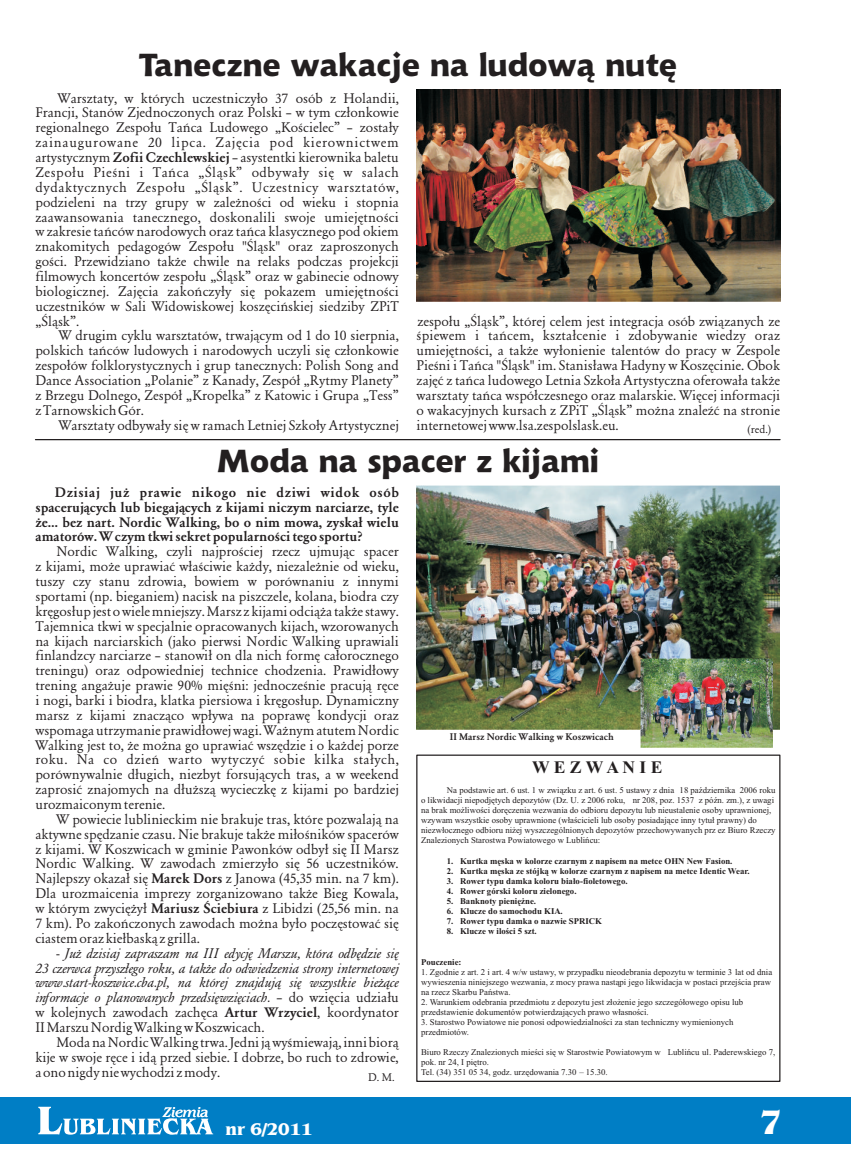
<style>
.page{position:relative;width:851px;height:1170px;background:#fff}
.page>*{position:absolute;margin:0;border:0;box-sizing:border-box;transform-origin:0 0}
.t1{font:700 35px "Benguiat IT Cby BT";color:#fff}
.t2{font:30px "EFN Gustowny";color:#231f20}
.t3{font:700 17.5px "Benguiat IT Cby BT";color:#fff}
.t4{font:700 17.5px "Times New Roman";color:#231f20}
.t5{font:italic 14.25px "Benguiat IT Cby BT";color:#fff}
.t6{font:12.5px/14.9px "EFN Garamo";color:#231f20;text-align:justify}
.t7{font:italic 12.5px/14.9px "EFN Garamo";color:#231f20;text-align:justify}
.t8{font:700 12.5px/14.9px "EFN Garamo";color:#231f20;text-align:justify}
.t9{font:10px "EFN Garamo";color:#231f20}
.t10{font:8.75px/10.1px "Times New Roman";color:#231f20}
.t11{font:700 8.75px "Times New Roman";color:#231f20}
.t12{font:700 8.75px "EFN Garamo";color:#231f20}
.s1{font-weight:700}
.s2{font-style:normal}
.s3{font-weight:700;font-style:normal}
</style>
<div class="page">
<div style="left:0;top:1097px;width:850px;height:46px;background:#007ec5"></div>
<svg style="left:38px;top:1106px;width:175px;height:28px"></svg>
<img style="left:416px;top:89px;width:364px;height:213px">
<hr style="left:35px;top:439px;width:745px;height:1px;background:#231f20">
<div style="left:416px;top:754px;width:364px;height:327px;border:1px solid #231f20"></div>
<img style="left:416px;top:485px;width:363px;height:244px">
<img style="left:640px;top:659px;width:132px;height:88px">
<h2 class="t2" style="left:139px;top:48px;width:540px">Taneczne wakacje na ludową nutę</h2>
<p class="t6" style="left:35px;top:92px;width:365px;text-indent:23px">Warsztaty, w których uczestniczyło 37 osób z Holandii, Francji, Stanów Zjednoczonych oraz Polski – w tym członkowie regionalnego Zespołu Tańca Ludowego „Kościelec” – zostały zainaugurowane 20 lipca. Zajęcia pod kierownictwem artystycznym <span class="s1">Zofii Czechlewskiej</span> – asystentki kierownika baletu Zespołu Pieśni i Tańca „Śląsk” odbywały się w salach dydaktycznych Zespołu „Śląsk”. Uczestnicy warsztatów, podzieleni na trzy grupy w zależności od wieku i stopnia zaawansowania tanecznego, doskonalili swoje umiejętności w zakresie tańców narodowych oraz tańca klasycznego pod okiem znakomitych pedagogów Zespołu "Śląsk" oraz zaproszonych gości. Przewidziano także chwile na relaks podczas projekcji filmowych koncertów zespołu „Śląsk” oraz w gabinecie odnowy biologicznej. Zajęcia zakończyły się pokazem umiejętności uczestników w Sali Widowiskowej koszęcińskiej siedziby ZPiT „Śląsk”.</p>
<p class="t6" style="left:35px;top:329px;width:365px;text-indent:23px">W drugim cyklu warsztatów, trwającym od 1 do 10 sierpnia, polskich tańców ludowych i narodowych uczyli się członkowie zespołów folklorystycznych i grup tanecznych: Polish Song and Dance Association „Polanie” z Kanady, Zespół „Rytmy Planety” z Brzegu Dolnego, Zespół „Kropelka” z Katowic i Grupa „Tess” z Tarnowskich Gór.</p>
<p class="t6" style="left:59px;top:418px;width:341px">Warsztaty odbywały się w ramach Letniej Szkoły Artystycznej</p>
<p class="t6" style="left:416px;top:314px;width:365px">zespołu „Śląsk”, której celem jest integracja osób związanych ze śpiewem i tańcem, kształcenie i zdobywanie wiedzy oraz umiejętności, a także wyłonienie talentów do pracy w Zespole Pieśni i Tańca "Śląsk" im. Stanisława Hadyny w Koszęcinie. Obok zajęć z tańca ludowego Letnia Szkoła Artystyczna oferowała także warsztaty tańca współczesnego oraz malarskie. Więcej informacji o wakacyjnych kursach z ZPiT „Śląsk” można znaleźć na stronie internetowej www.lsa.zespolslask.eu.</p>
<p class="t9" style="left:747px;top:424px;width:25px">(red.)</p>
<h2 class="t2" style="left:217px;top:443px;width:383px">Moda na spacer z kijami</h2>
<p class="t8" style="left:35px;top:485px;width:365px;text-indent:20px">Dzisiaj już prawie nikogo nie dziwi widok osób spacerujących lub biegających z kijami niczym narciarze, tyle że… bez nart. Nordic Walking, bo o nim mowa, zyskał wielu amatorów. W czym tkwi sekret popularności tego sportu?</p>
<p class="t6" style="left:35px;top:545px;width:365px;text-indent:21px">Nordic Walking, czyli najprościej rzecz ujmując spacer z kijami, może uprawiać właściwie każdy, niezależnie od wieku, tuszy czy stanu zdrowia, bowiem w porównaniu z innymi sportami (np. bieganiem) nacisk na piszczele, kolana, biodra czy kręgosłup jest o wiele mniejszy. Marsz z kijami odciąża także stawy.<br>Tajemnica tkwi w specjalnie opracowanych kijach, wzorowanych na kijach narciarskich (jako pierwsi Nordic Walking uprawiali finlandzcy narciarze – stanowił on dla nich formę całorocznego treningu) oraz odpowiedniej technice chodzenia. Prawidłowy trening angażuje prawie 90% mięśni: jednocześnie pracują ręce i nogi, barki i biodra, klatka piersiowa i kręgosłup. Dynamiczny marsz z kijami znacząco wpływa na poprawę kondycji oraz wspomaga utrzymanie prawidłowej wagi. Ważnym atutem Nordic Walking jest to, że można go uprawiać wszędzie i o każdej porze roku. Na co dzień warto wytyczyć sobie kilka stałych, porównywalnie długich, niezbyt forsujących tras, a w weekend zaprosić znajomych na dłuższą wycieczkę z kijami po bardziej urozmaiconym terenie.</p>
<p class="t6" style="left:35px;top:812px;width:365px;text-indent:21px">W powiecie lublinieckim nie brakuje tras, które pozwalają na aktywne spędzanie czasu. Nie brakuje także miłośników spacerów z kijami. W Koszwicach w gminie Pawonków odbył się II Marsz Nordic Walking. W zawodach zmierzyło się 56 uczestników.<br>Najlepszy okazał się <span class="s1">Marek Dors</span> z Janowa (45,35 min. na 7 km).<br>Dla urozmaicenia imprezy zorganizowano także Bieg Kowala, w którym zwyciężył <span class="s1">Mariusz Ściebiura</span> z Libidzi (25,56 min. na 7 km). Po zakończonych zawodach można było poczęstować się ciastem oraz kiełbaską z grilla.</p>
<p class="t7" style="left:35px;top:946px;width:365px;text-indent:21px"><span class="s2">-</span> Już dzisiaj zapraszam na III edycję Marszu, która odbędzie się 23 czerwca przyszłego roku, a także do odwiedzenia strony internetowej www.start-koszwice.cba.pl, na której znajdują się wszystkie bieżące informacje o planowanych przedsięwzięciach. <span class="s2">– do wzięcia udziału w kolejnych zawodach zachęca</span> <span class="s3">Artur Wrzyciel</span><span class="s2">, koordynator II MarszuNordig Walking w Koszwicach.</span></p>
<p class="t6" style="left:35px;top:1035px;width:365px;text-indent:21px">Moda na Nordic Walking trwa. Jedni jąwyśmiewają, inni biorą kije w swoje ręce i idą przed siebie. I dobrze, bo ruch to zdrowie, a ono nigdy nie wychodzi z mody.</p>
<p class="t12" style="left:450px;top:732px;width:165px">II Marsz Nordic Walking w Koszwicach</p>
<h3 class="t4" style="left:532px;top:761px;width:132px">W E Z WA N I E</h3>
<p class="t10" style="left:421px;top:785px;width:356px;text-indent:26px">Na podstawie art. 6 ust. 1 w związku z art. 6 ust. 5 ustawy z dnia 18 października 2006 roku o likwidacji niepodjętych depozytów (Dz. U. z 2006 roku, nr 208, poz. 1537 z późn. zm.), z uwagi na brak możliwości doręczenia wezwania do odbioru depozytu lub nieustalenie osoby uprawnionej, wzywam wszystkie osoby uprawnione (właścicieli lub osoby posiadające inny tytuł prawny) do niezwłocznego odbioru niżej wyszczególnionych depozytów przechowywanych prz ez Biuro Rzeczy Znalezionych Starostwa Powiatowego w Lublińcu:</p>
<p class="t11" style="left:447px;top:857px;width:287px">1. Kurtka męska w kolorze czarnym z napisem na metce OHN New Fasion.</p>
<p class="t11" style="left:447px;top:867px;width:304px">2. Kurtka męska ze stójką w kolorze czarnym z napisem na metce Identic Wear.</p>
<p class="t11" style="left:447px;top:877px;width:182px">3. Rower typu damka koloru biało-fioletowego.</p>
<p class="t11" style="left:447px;top:888px;width:131px">4. Rower górski koloru zielonego.</p>
<p class="t11" style="left:447px;top:898px;width:91px">5. Banknoty pieniężne.</p>
<p class="t11" style="left:447px;top:908px;width:117px">6. Klucze do samochodu KIA.</p>
<p class="t11" style="left:447px;top:918px;width:156px">7. Rower typu damka o nazwie SPRICK</p>
<p class="t11" style="left:447px;top:928px;width:91px">8. Klucze w ilości 5 szt.</p>
<p class="t11" style="left:421px;top:958px;width:42px">Pouczenie:</p>
<p class="t10" style="left:421px;top:967px;width:352px">1. Zgodnie z art. 2 i art. 4 w/w ustawy, w przypadku nieodebrania depozytu w terminie 3 lat od dnia wywieszenia niniejszego wezwania, z mocy prawa nastąpi jego likwidacja w postaci przejścia praw na rzecz Skarbu Państwa.</p>
<p class="t10" style="left:421px;top:997px;width:323px">2. Warunkiem odebrania przedmiotu z depozytu jest złożenie jego szczegółowego opisu lub przedstawienie dokumentów potwierdzających prawo własności.</p>
<p class="t10" style="left:421px;top:1017px;width:314px">3. Starostwo Powiatowe nie ponosi odpowiedzialności za stan techniczny wymienionych przedmiotów.</p>
<p class="t10" style="left:421px;top:1047px;width:356px">Biuro Rzeczy Znalezionych mieści się w Starostwie Powiatowym w Lublińcu ul. Paderewskiego 7, pok. nr 24, I piętro.<br>Tel. (34) 351 05 34, godz. urzędowania 7.30 – 15.30.</p>
<p class="t9" style="left:368px;top:1072px;width:28px">D. M.</p>
<p class="t5" style="left:163px;top:1105px;width:47px">Ziemia</p>
<h3 class="t3" style="left:225px;top:1121px;width:89px">nr 6/2011</h3>
<h1 class="t1" style="left:759px;top:1107px;width:24px">7</h1>
</div>
